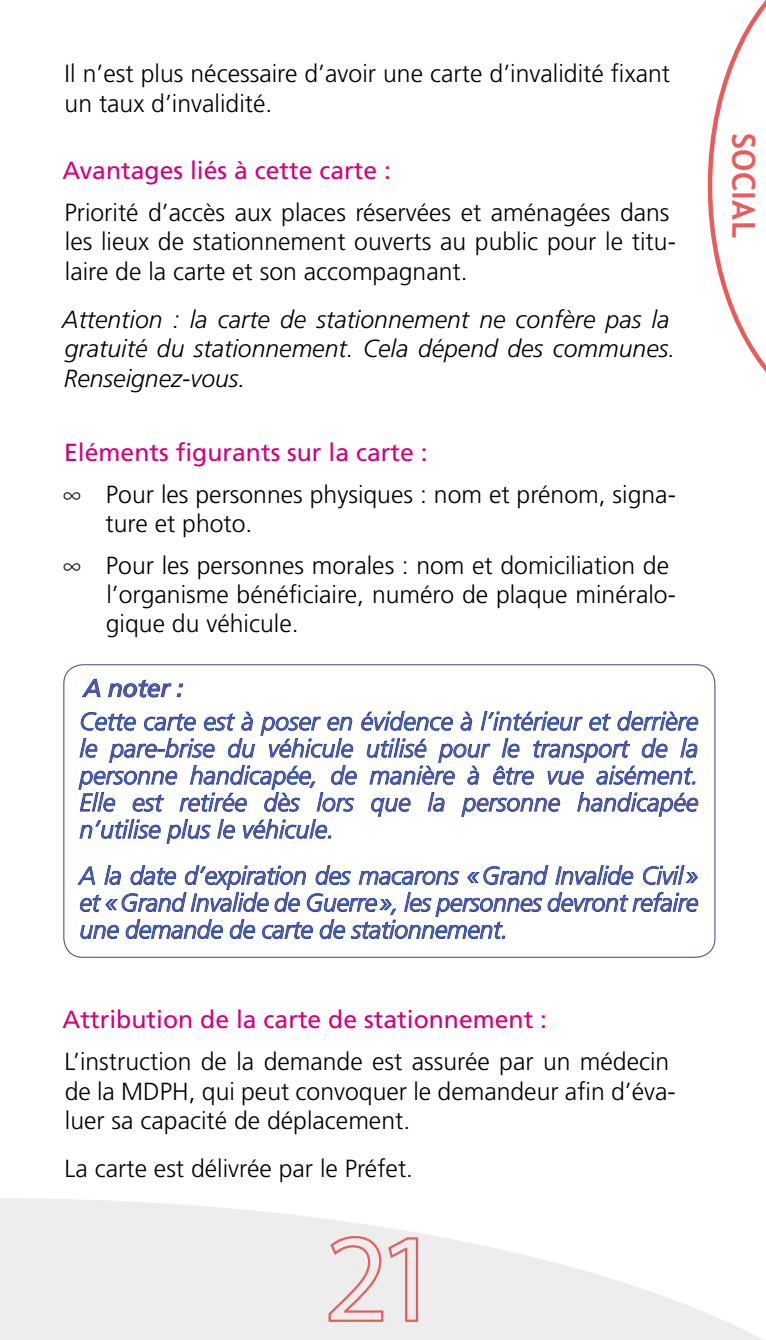
<style>
.page{position:relative;width:766px;height:1340px;background:#fff}
.page>*{position:absolute;margin:0;border:0;box-sizing:border-box;transform-origin:0 0}
.t1{font:700 31.5px "Trebuchet MS";letter-spacing:.01em;color:#e95c5d}
.t2{font:300 24.75px/29.2px "Frutiger LT Std";color:#000}
.t3{font:italic 300 24.75px/27px "Frutiger LT Std";letter-spacing:-.005em;color:#5b5099;text-align:justify}
.t4{font:italic 300 24.75px/29.2px "Frutiger LT Std";color:#000}
.t5{font:24.75px "Frutiger LT Std";color:#d4007a}
.t6{font:italic 24.75px "Frutiger LT Std";letter-spacing:-.01em;color:#5b5099}
</style>
<div class="page">
<svg style="left:0;top:1198px;width:761px;height:141px;fill:#ededed"></svg>
<svg style="left:326px;top:1234px;width:93px;height:88px;background:#ecd5d6"></svg>
<svg style="left:707px;top:1px;width:58px;height:370px"></svg>
<svg style="left:82px;top:679px;width:19px;height:18px"></svg>
<svg style="left:108px;top:679px;width:63px;height:18px"></svg>
<svg style="left:179px;top:683px;width:4px;height:4px"></svg>
<svg style="left:177px;top:693px;width:4px;height:4px"></svg>
<svg style="left:78px;top:711px;width:620px;height:132px"></svg>
<svg style="left:78px;top:865px;width:620px;height:74px"></svg>
<p class="t2" style="left:65px;top:60px;width:607px">Il n’est plus nécessaire d’avoir une carte d’invalidité fixant un taux d’invalidité.</p>
<p class="t5" style="left:63px;top:156px;width:330px">Avantages liés à cette carte :</p>
<p class="t2" style="left:64px;top:198px;width:613px">Priorité d’accès aux places réservées et aménagées dans les lieux de stationnement ouverts au public pour le titu&shy;laire de la carte et son accompagnant.</p>
<p class="t4" style="left:62px;top:305px;width:614px">Attention : la carte de stationnement ne confère pas la gratuité du stationnement. Cela dépend des communes.<br>Renseignez-vous.</p>
<p class="t5" style="left:64px;top:437px;width:365px">Eléments figurants sur la carte :</p>
<p class="t2" style="left:106px;top:480px;width:571px;text-indent:-43px">∞ Pour les personnes physiques : nom et prénom, signa&shy;ture et photo.</p>
<p class="t2" style="left:106px;top:551px;width:571px;text-indent:-43px">∞ Pour les personnes morales : nom et domiciliation de l’organisme bénéficiaire, numéro de plaque minéralo&shy;gique du véhicule.</p>
<p class="t6" style="left:83px;top:673px;width:101px">A noter :</p>
<p class="t3" style="left:79px;top:708px;width:620px">Cette carte est à poser en évidence à l’intérieur et derrière le pare-brise du véhicule utilisé pour le transport de la personne handicapée, de manière à être vue aisément.<br>Elle est retirée dès lors que la personne handicapée n’utilise plus le véhicule.</p>
<p class="t3" style="left:79px;top:862px;width:620px">A la date d’expiration des macarons «Grand Invalide Civil» et «Grand Invalide de Guerre», les personnes devront refaire une demande de carte de stationnement.</p>
<p class="t5" style="left:63px;top:1005px;width:486px">Attribution de la carte de stationnement :</p>
<p class="t2" style="left:64px;top:1047px;width:612px">L’instruction de la demande est assurée par un médecin de la MDPH, qui peut convoquer le demandeur afin d’éva&shy;luer sa capacité de déplacement.</p>
<p class="t2" style="left:64px;top:1154px;width:350px">La carte est délivrée par le Préfet.</p>
<p class="t1" style="left:763px;top:133px;width:107px;rotate:90deg">SOCIAL</p>
</div>
